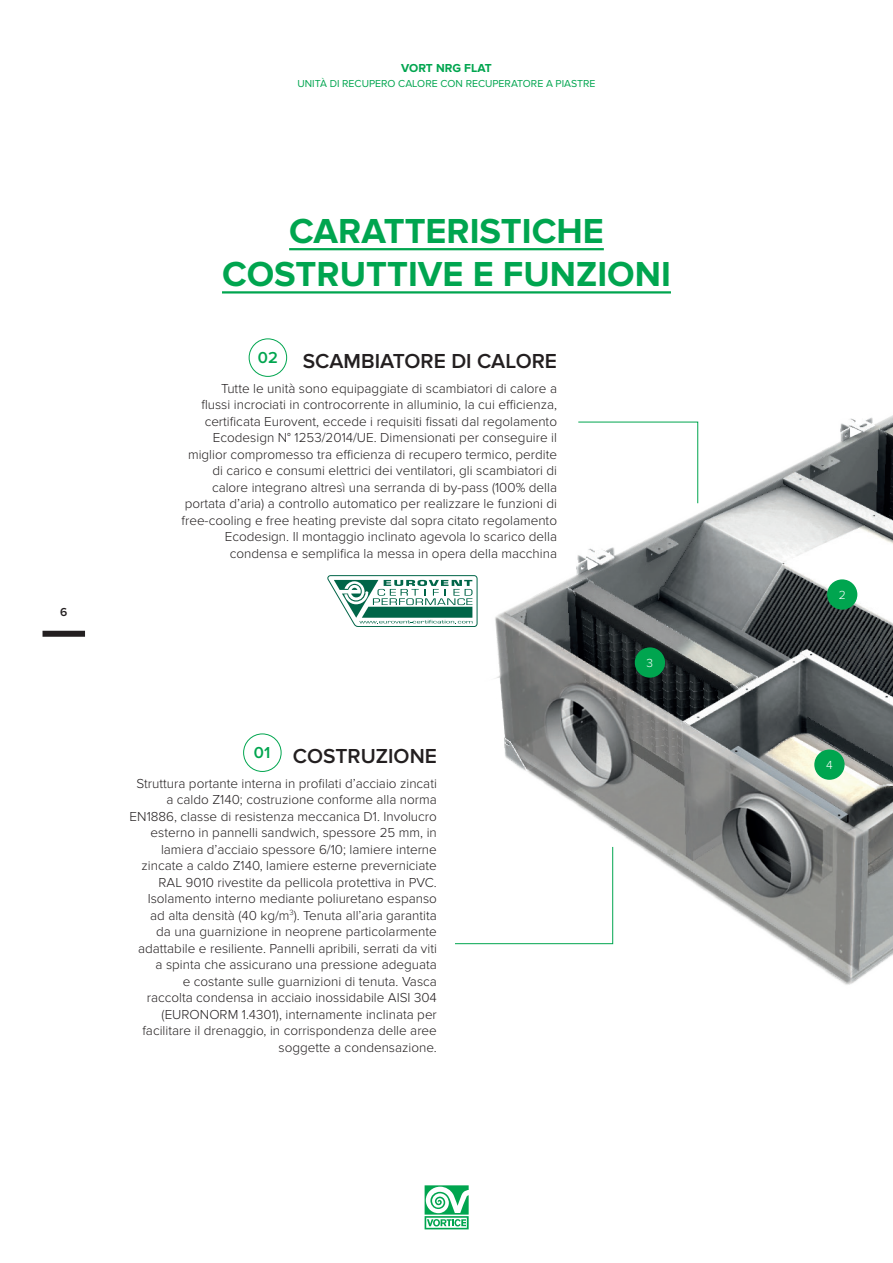
<style>
.page{position:relative;width:893px;height:1263px;background:#fff}
.page>*{position:absolute;margin:0;border:0;box-sizing:border-box;transform-origin:0 0}
.t1{font:700 36px "Proxima Nova";color:#00a54f}
.t2{font:600 21px "Proxima Nova";color:#231f20}
.t3{font:600 16.5px "Proxima Nova";color:#00a54f}
.t4{font:300 13.5px/16.5px "Proxima Nova";color:#231f20;text-align:right}
.t5{font:300 12.15px "Proxima Nova";color:#fff}
.t6{font:700 12px "Proxima Nova";color:#00a54f}
.t7{font:600 12px "Proxima Nova";color:#231f20}
.t8{font:10.5px "Proxima Nova";color:#00a54f}
</style>
<div class="page">
<div style="left:43px;top:631px;width:42px;height:6px;background:#231f20"></div>
<div style="left:423px;top:1183px;width:47px;height:48px;background:linear-gradient(to right,#92d8b3,#92d8b3)"></div>
<svg style="left:425px;top:1185px;width:44px;height:44px"></svg>
<hr style="left:289px;top:248px;width:315px;height:2px;background:#00a54f">
<hr style="left:222px;top:291px;width:449px;height:2px;background:#00a54f">
<div style="left:243px;top:733px;width:38px;height:39px;border:1px solid #00a54f;border-radius:50%"></div>
<div style="left:249px;top:338px;width:38px;height:39px;border:1px solid #00a54f;border-radius:50%"></div>
<img style="left:455px;top:415px;width:438px;height:570px">
<svg style="left:327px;top:575px;width:150px;height:52px"></svg>
<div style="left:827px;top:579px;width:30px;height:31px;background:#00a54f;border-radius:50%"></div>
<div style="left:814px;top:749px;width:31px;height:31px;background:#00a54f;border-radius:50%"></div>
<div style="left:635px;top:647px;width:30px;height:31px;background:#00a54f;border-radius:50%"></div>
<p class="t7" style="left:60px;top:605px;width:9px">6</p>
<p class="t6" style="left:401px;top:61px;width:92px">VORT NRG FLAT</p>
<p class="t8" style="left:297px;top:77px;width:299px">UNITÀ DI RECUPERO CALORE CON RECUPERATORE A PIASTRE</p>
<p class="t1" style="left:289px;top:210px;width:316px">CARATTERISTICHE</p>
<p class="t1" style="left:222px;top:254px;width:450px">COSTRUTTIVE E FUNZIONI</p>
<p class="t3" style="left:258px;top:348px;width:21px">02</p>
<p class="t2" style="left:303px;top:349px;width:256px">SCAMBIATORE DI CALORE</p>
<p class="t4" style="left:181px;top:380px;width:377px">Tutte le unità sono equipaggiate di scambiatori di calore a<br>flussi incrociati in controcorrente in alluminio, la cui efficienza, certificata Eurovent, eccede i requisiti fissati dal regolamento Ecodesign N° 1253/2014/UE. Dimensionati per conseguire il miglior compromesso tra efficienza di recupero termico, perdite di carico e consumi elettrici dei ventilatori, gli scambiatori di calore integrano altresì una serranda di by-pass (100% della portata d’aria) a controllo automatico per realizzare le funzioni di free-cooling e free heating previste dal sopra citato regolamento Ecodesign. Il montaggio inclinato agevola lo scarico della condensa e semplifica la messa in opera della macchina</p>
<p class="t3" style="left:254px;top:743px;width:18px">01</p>
<p class="t2" style="left:293px;top:744px;width:146px">COSTRUZIONE</p>
<p class="t4" style="left:130px;top:775px;width:309px">Struttura portante interna in profilati d’acciaio zincati a caldo Z140; costruzione conforme alla norma EN1886, classe di resistenza meccanica D1. Involucro esterno in pannelli sandwich, spessore 25 mm, in lamiera d’acciaio spessore 6/10; lamiere interne zincate a caldo Z140, lamiere esterne preverniciate RAL 9010 rivestite da pellicola protettiva in PVC.<br>Isolamento interno mediante poliuretano espanso ad alta densità (40 kg/m<sup>3</sup>). Tenuta all’aria garantita<br>da una guarnizione in neoprene particolarmente adattabile e resiliente. Pannelli apribili, serrati da viti a spinta che assicurano una pressione adeguata<br>e costante sulle guarnizioni di tenuta. Vasca<br>raccolta condensa in acciaio inossidabile AISI 304 (EURONORM 1.4301), internamente inclinata per facilitare il drenaggio, in corrispondenza delle aree soggette a condensazione.</p>
<p class="t5" style="left:647px;top:656px;width:8px">3</p>
<p class="t5" style="left:839px;top:588px;width:9px">2</p>
<p class="t5" style="left:826px;top:758px;width:8px">4</p>
</div>
